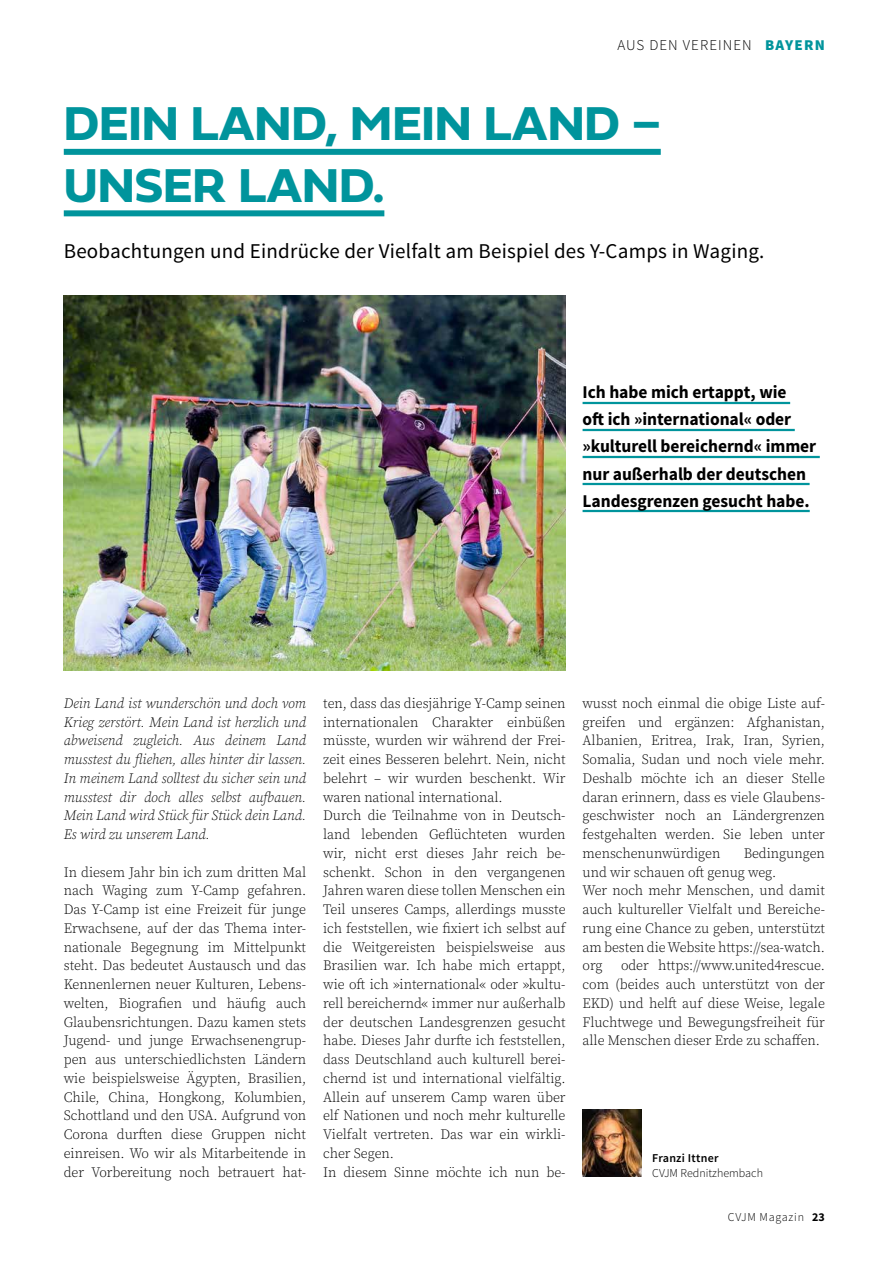
<style>
.page{position:relative;width:893px;height:1263px;background:#fff}
.page>*{position:absolute;margin:0;border:0;box-sizing:border-box;transform-origin:0 0}
.t1{font:49.5px/61.5px "Fieldwork Geo Bold";color:#00949c}
.t2{font:21px "Source Sans Pro";letter-spacing:.01em;color:#000}
.t3{font:700 18px/27px "Source Sans Pro";letter-spacing:-.005em;color:#000}
.t4{font:300 15px "Source Sans Pro";letter-spacing:.07em;color:#000}
.t5{font:300 14.25px/18.8px "Source Serif Pro";letter-spacing:-.005em;color:#000;text-align:justify}
.t6{font:italic 300 14.25px/18.8px "Source Serif Pro";letter-spacing:-.005em;color:#000;text-align:justify}
.t7{font:300 12px "Source Sans Pro";color:#000}
.t8{font:300 12px "Source Sans Pro";letter-spacing:.06em;color:#000}
.t9{font:600 12px "Source Sans Pro";letter-spacing:.02em;color:#000}
.s1{font-weight:900;color:#00949c}
.s2{font-weight:700}
</style>
<div class="page">
<img style="left:583px;top:1109px;width:59px;height:68px">
<div style="left:64px;top:149px;width:597px;height:6px;background:#00949c"></div>
<div style="left:64px;top:210px;width:320px;height:6px;background:#00949c"></div>
<img style="left:63px;top:295px;width:502px;height:375px">
<hr style="left:583px;top:402px;width:207px;height:2px;background:#00949c">
<hr style="left:583px;top:429px;width:212px;height:2px;background:#00949c">
<hr style="left:583px;top:456px;width:237px;height:2px;background:#00949c">
<hr style="left:583px;top:483px;width:227px;height:2px;background:#00949c">
<hr style="left:583px;top:510px;width:227px;height:2px;background:#00949c">
<p class="t4" style="left:617px;top:35px;width:209px">AUS DEN VEREINEN <span class="s1">BAYERN</span></p>
<h1 class="t1" style="left:64px;top:91px;width:598px">DEIN LAND, MEIN LAND –<br>UNSER LAND.</h1>
<h2 class="t2" style="left:64px;top:238px;width:702px">Beobachtungen und Eindrücke der Vielfalt am Beispiel des Y-Camps in Waging.</h2>
<p class="t3" style="left:583px;top:380px;width:235px">Ich habe mich ertappt, wie<br>oft ich »international« oder »kulturell bereichernd« immer nur außerhalb der deutschen<br>Landesgrenzen gesucht habe.</p>
<p class="t6" style="left:64px;top:694px;width:244px">Dein Land ist wunderschön und doch vom Krieg zerstört. Mein Land ist herzlich und abweisend zugleich. Aus deinem Land musstest du fliehen, alles hinter dir lassen.<br>In meinem Land solltest du sicher sein und musstest dir doch alles selbst aufbauen.<br>Mein Land wird Stück für Stück dein Land.<br>Es wird zu unserem Land.</p>
<p class="t5" style="left:64px;top:863px;width:244px">In diesem Jahr bin ich zum dritten Mal nach Waging zum Y-Camp gefahren.<br>Das Y-Camp ist eine Freizeit für junge Erwachsene, auf der das Thema inter&shy;nationale Begegnung im Mittelpunkt steht. Das bedeutet Austausch und das Kennenlernen neuer Kulturen, Lebens&shy;welten, Biografien und häufig auch Glaubensrichtungen. Dazu kamen stets Jugend- und junge Erwachsenengrup&shy;pen aus unterschiedlichsten Ländern wie beispielsweise Ägypten, Brasilien, Chile, China, Hongkong, Kolumbien, Schottland und den USA. Aufgrund von Corona durften diese Gruppen nicht einreisen. Wo wir als Mitarbeitende in der Vorbereitung noch betrauert hat-</p>
<p class="t5" style="left:323px;top:694px;width:244px;text-align:left">ten, dass das diesjährige Y-Camp seinen internationalen Charakter einbüßen müsste, wurden wir während der Frei&shy;zeit eines Besseren belehrt. Nein, nicht belehrt – wir wurden beschenkt. Wir waren national international.<br>Durch die Teilnahme von in Deutsch&shy;land lebenden Geflüchteten wurden wir, nicht erst dieses Jahr reich be&shy;schenkt. Schon in den vergangenen Jahren waren diese tollen Menschen ein Teil unseres Camps, allerdings musste ich feststellen, wie fixiert ich selbst auf die Weitgereisten beispielsweise aus Brasilien war. Ich habe mich ertappt, wie oft ich »international« oder »kultu&shy;rell bereichernd« immer nur außerhalb der deutschen Landesgrenzen gesucht habe. Dieses Jahr durfte ich feststellen, dass Deutschland auch kulturell berei&shy;chernd ist und international vielfältig.<br>Allein auf unserem Camp waren über elf Nationen und noch mehr kulturelle Vielfalt vertreten. Das war ein wirkli&shy;cher Segen.<br>In diesem Sinne möchte ich nun be-</p>
<p class="t5" style="left:583px;top:694px;width:244px">wusst noch einmal die obige Liste auf&shy;greifen und ergänzen: Afghanistan, Albanien, Eritrea, Irak, Iran, Syrien, Somalia, Sudan und noch viele mehr.<br>Deshalb möchte ich an dieser Stelle daran erinnern, dass es viele Glaubens&shy;geschwister noch an Ländergrenzen festgehalten werden. Sie leben unter menschenunwürdigen</p>
<p class="t5" style="left:583px;top:844px;width:244px;text-align:left;text-indent:161px">Bedingungen und wir schauen oft genug weg.<br>Wer noch mehr Menschen, und damit auch kultureller Vielfalt und Bereiche&shy;rung eine Chance zu geben, unterstützt am besten die Website https://sea-watch. org</p>
<p class="t5" style="left:583px;top:956px;width:244px;text-indent:38px">oder https://www.united4rescue. com (beides auch unterstützt von der EKD) und helft auf diese Weise, legale Fluchtwege und Bewegungsfreiheit für alle Menschen dieser Erde zu schaffen.</p>
<p class="t9" style="left:652px;top:1150px;width:68px">Franzi Ittner</p>
<p class="t7" style="left:652px;top:1165px;width:112px">CVJM Rednitzhembach</p>
<p class="t8" style="left:728px;top:1210px;width:99px">CVJM Magazin <span class="s2">23</span></p>
</div>
